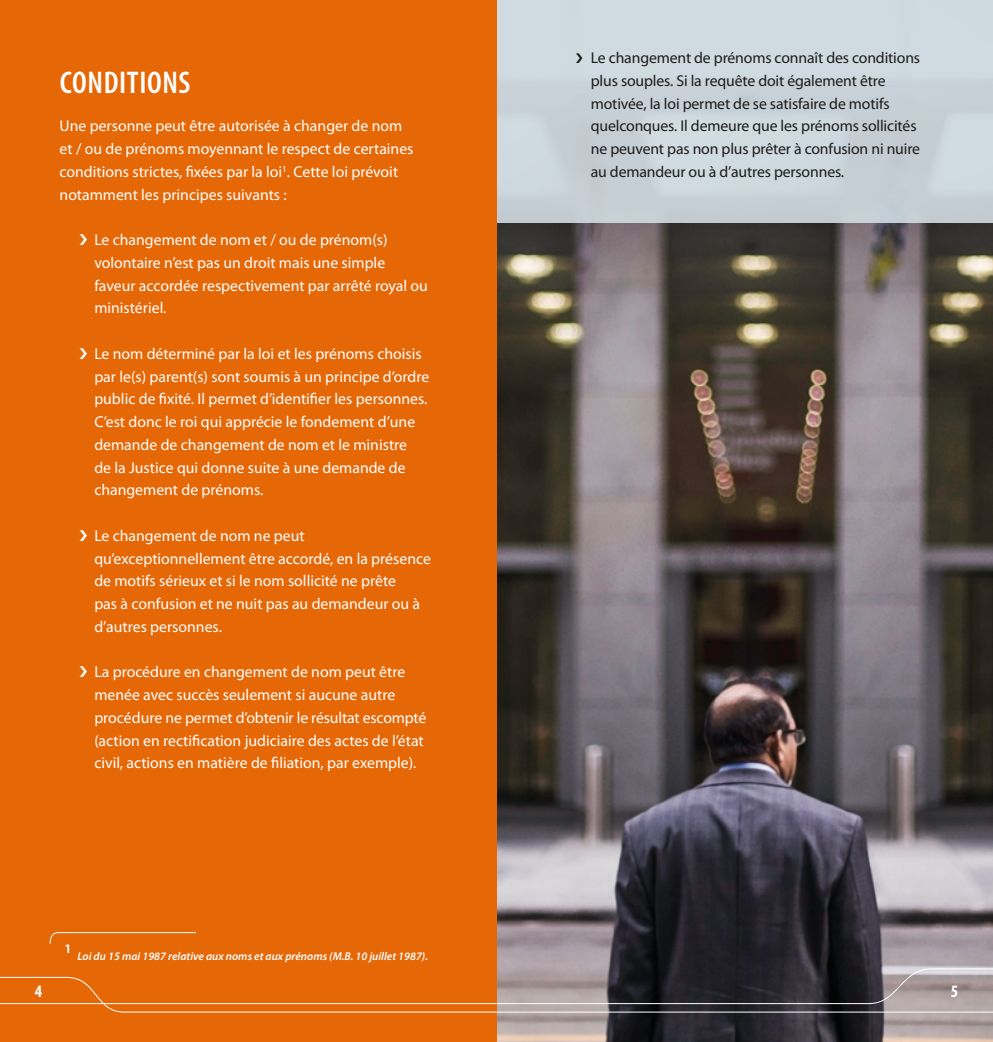
<style>
.page{position:relative;width:993px;height:1042px;background:#fff}
.page>*{position:absolute;margin:0;border:0;box-sizing:border-box;transform-origin:0 0}
.t1{font:600 condensed 31.5px "Myriad Pro";letter-spacing:.02em;color:#fff}
.t2{font:700 condensed 17.5px "Myriad Pro";color:#fff}
.t3{font:15.75px/22.8px "Myriad Pro";color:#fff}
.t4{font:15.75px/22.8px "Myriad Pro";letter-spacing:-.01em;color:#1d1d1b}
.t5{font:700 condensed 13.12px "Myriad Pro";color:#fff}
.t6{font:italic 600 11.38px "Myriad Pro";color:#fff}
</style>
<div class="page">
<img style="left:496px;top:222px;width:496px;height:820px">
<div style="left:496px;top:0;width:496px;height:222px;background:#d2dde4"></div>
<div style="left:0;top:0;width:496px;height:1042px;background:#e66706"></div>
<svg style="left:0;top:968px;width:992px;height:45px"></svg>
<hr style="left:496px;top:1011px;width:496px;height:1px;background:#fff">
<svg style="left:49px;top:932px;width:147px;height:12px"></svg>
<h1 class="t1" style="left:60px;top:65px;width:132px">CONDITIONS</h1>
<p class="t3" style="left:60px;top:114px;width:355px">Une personne peut être autorisée à changer de nom et / ou de prénoms moyennant le respect de certaines conditions strictes, fixées par la loi<sup>1</sup>. Cette loi prévoit notamment les principes suivants :</p>
<p class="t3" style="left:94px;top:228px;width:335px">Le changement de nom et / ou de prénom(s) volontaire n’est pas un droit mais une simple faveur accordée respectivement par arrêté royal ou ministériel.</p>
<p class="t3" style="left:94px;top:342px;width:336px">Le nom déterminé par la loi et les prénoms choisis par le(s) parent(s) sont soumis à un principe d’ordre public de fixité. Il permet d’identifier les personnes.<br>C’est donc le roi qui apprécie le fondement d’une demande de changement de nom et le ministre<br>de la Justice qui donne suite à une demande de changement de prénoms.</p>
<p class="t3" style="left:94px;top:524px;width:338px">Le changement de nom ne peut qu’exceptionnellement être accordé, en la présence de motifs sérieux et si le nom sollicité ne prête<br>pas à confusion et ne nuit pas au demandeur ou à d’autres personnes.</p>
<p class="t3" style="left:94px;top:660px;width:333px">La procédure en changement de nom peut être menée avec succès seulement si aucune autre procédure ne permet d’obtenir le résultat escompté (action en rectification judiciaire des actes de l’état civil, actions en matière de filiation, par exemple).</p>
<p class="t5" style="left:65px;top:940px;width:7px">1</p>
<p class="t6" style="left:77px;top:949px;width:352px">Loi du 15 mai 1987 relative aux noms et aux prénoms (M.B. 10 juillet 1987).</p>
<p class="t4" style="left:590px;top:46px;width:331px">Le changement de prénoms connaît des conditions plus souples. Si la requête doit également être motivée, la loi permet de se satisfaire de motifs quelconques. Il demeure que les prénoms sollicités ne peuvent pas non plus prêter à confusion ni nuire au demandeur ou à d’autres personnes.</p>
<p class="t2" style="left:35px;top:980px;width:9px">4</p>
<p class="t2" style="left:950px;top:980px;width:9px">5</p>
</div>
